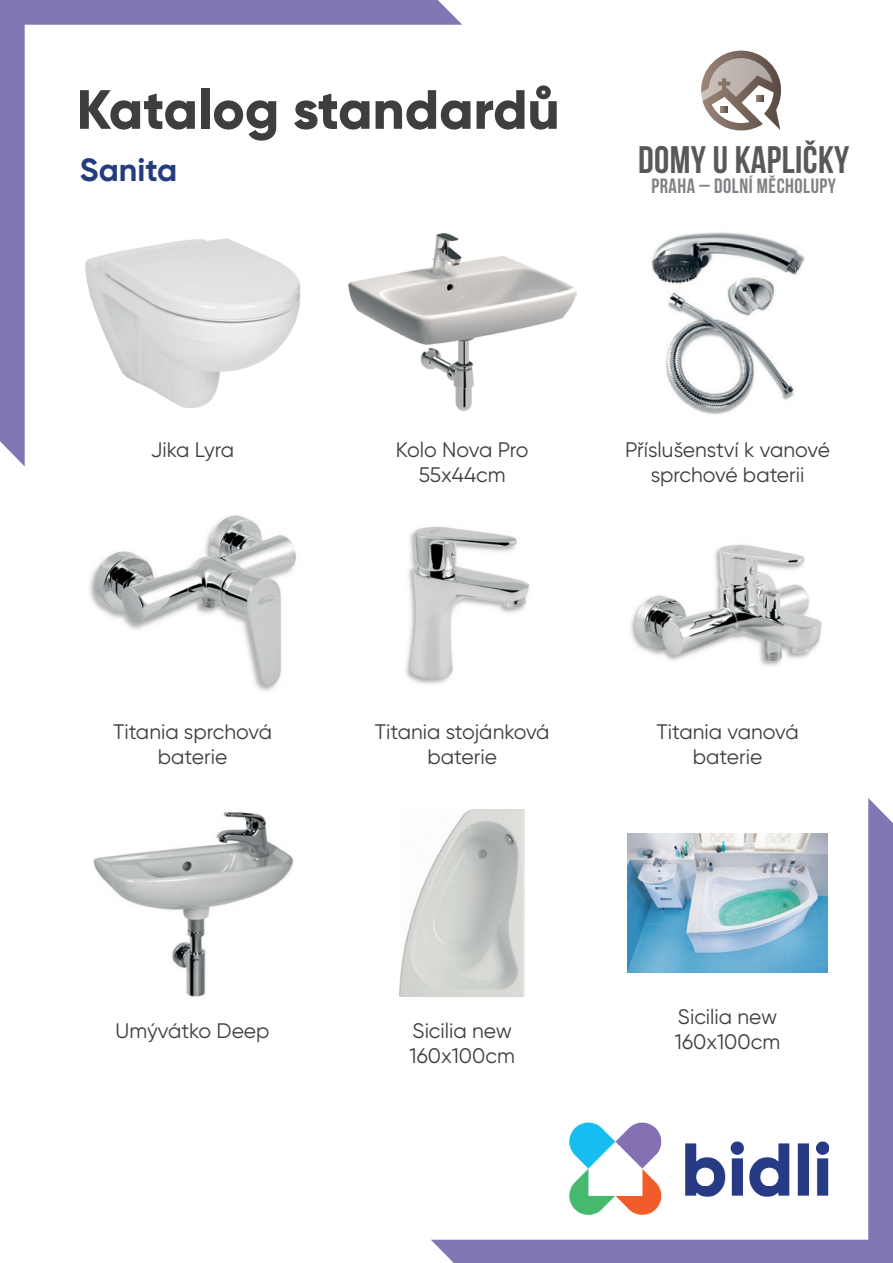
<style>
.page{position:relative;width:893px;height:1263px;background:#fff}
.page>*{position:absolute;margin:0;border:0;box-sizing:border-box;transform-origin:0 0}
.t1{font:800 55.2px "Gilroy";color:#3e3e3f}
.t2{font:38.4px "Bebas Neue";letter-spacing:.01em;color:#57585a}
.t3{font:700 32.1px "Gilroy";color:#243b7e}
.t4{font:21px/25.2px "Gilroy";color:#3e3e3f;text-align:center}
.t5{font:20.7px "Bebas Neue";letter-spacing:.025em;color:#808285}
</style>
<div class="page">
<svg style="left:701px;top:51px;width:80px;height:80px"></svg>
<svg style="left:0;top:0;width:462px;height:466px"></svg>
<svg style="left:431px;top:798px;width:462px;height:465px"></svg>
<img style="left:80px;top:233px;width:226px;height:179px">
<img style="left:348px;top:234px;width:228px;height:177px">
<img style="left:651px;top:232px;width:153px;height:183px">
<img style="left:89px;top:515px;width:207px;height:176px">
<img style="left:406px;top:526px;width:124px;height:159px">
<img style="left:631px;top:544px;width:191px;height:122px">
<img style="left:93px;top:812px;width:201px;height:185px">
<img style="left:400px;top:809px;width:125px;height:188px">
<img style="left:627px;top:833px;width:201px;height:139px">
<h1 class="t1" style="left:77px;top:75px;width:485px">Katalog standardů</h1>
<h3 class="t3" style="left:80px;top:149px;width:99px">Sanita</h3>
<h2 class="t2" style="left:638px;top:139px;width:213px">DOMY U KAPLIČKY</h2>
<p class="t5" style="left:651px;top:175px;width:186px">PRAHA – DOLNÍ MĚCHOLUPY</p>
<p class="t4" style="left:151px;top:437px;width:85px">Jika Lyra</p>
<p class="t4" style="left:396px;top:437px;width:134px">Kolo Nova Pro<br>55x44cm</p>
<p class="t4" style="left:625px;top:437px;width:206px">Příslušenství k vanové sprchové baterii</p>
<p class="t4" style="left:113px;top:718px;width:161px">Titania sprchová baterie</p>
<p class="t4" style="left:375px;top:718px;width:176px">Titania stojánková baterie</p>
<p class="t4" style="left:656px;top:718px;width:144px">Titania vanová baterie</p>
<p class="t4" style="left:116px;top:1017px;width:155px">Umývátko Deep</p>
<p class="t4" style="left:410px;top:1017px;width:107px;text-align:left">Sicilia new<br>160x100cm</p>
<p class="t4" style="left:675px;top:1004px;width:107px;text-align:left">Sicilia new<br>160x100cm</p>
</div>
